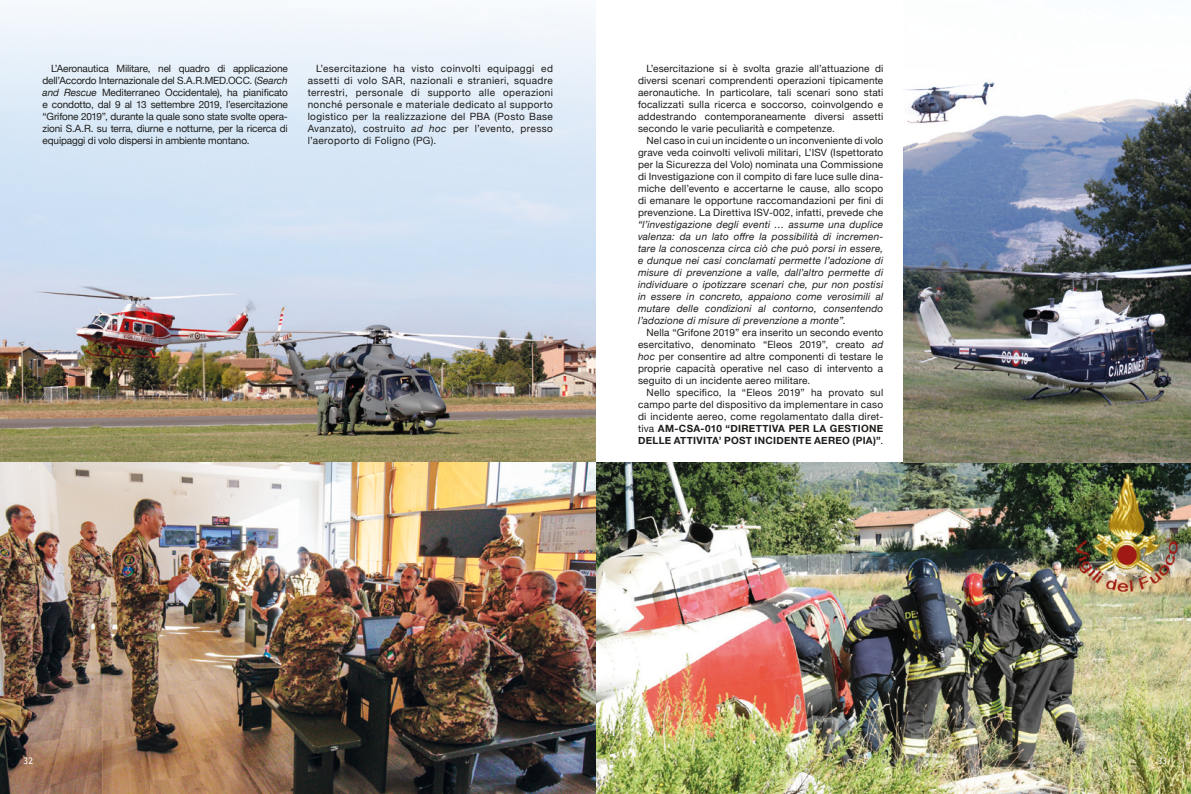
<style>
.page{position:relative;width:1191px;height:794px;background:#fff}
.page>*{position:absolute;margin:0;border:0;box-sizing:border-box;transform-origin:0 0}
.t1{font:10px/12px "Helvetica Neue";letter-spacing:.015em;color:#1d1d1b;text-align:justify}
.t2{font:italic 10px "Helvetica Neue";letter-spacing:.02em;color:#1d1d1b}
.t3{font:700 10px "Helvetica Neue";letter-spacing:.03em;color:#1d1d1b}
.t4{font:9px "Trebuchet MS";color:#fff}
.s1{font-style:italic}
.s2{font-weight:400}
</style>
<div class="page">
<img style="left:596px;top:463px;width:595px;height:331px">
<img style="left:0;top:7px;width:595px;height:787px">
<img style="left:903px;top:82px;width:288px;height:381px">
<p class="t1" style="left:43px;top:63px;width:247px;text-indent:9px">L’Aeronautica Militare, nel quadro di applicazione dell’Accordo Internazionale del S.A.R.MED.OCC. (<span class="s1">Search and Rescue</span> Mediterraneo Occidentale), ha pianificato e condotto, dal 9 al 13 settembre 2019, l’esercitazione “Grifone 2019”, durante la quale sono state svolte opera&shy;zioni S.A.R. su terra, diurne e notturne, per la ricerca di equipaggi di volo dispersi in ambiente montano.</p>
<p class="t1" style="left:308px;top:63px;width:247px;text-indent:9px">L’esercitazione ha visto coinvolti equipaggi ed assetti di volo SAR, nazionali e stranieri, squadre terrestri, personale di supporto alle operazioni nonché personale e materiale dedicato al supporto logistico per la realizzazione del PBA (Posto Base Avanzato), costruito <span class="s1">ad hoc</span> per l’evento, presso l’aeroporto di Foligno (PG).</p>
<p class="t1" style="left:646px;top:63px;width:238px">L’esercitazione si è svolta grazie all’attuazione di</p>
<p class="t1" style="left:638px;top:75px;width:247px">diversi scenari comprendenti operazioni tipicamente</p>
<p class="t1" style="left:638px;top:87px;width:247px">aeronautiche. In particolare, tali scenari sono stati</p>
<p class="t1" style="left:638px;top:99px;width:247px">focalizzati sulla ricerca e soccorso, coinvolgendo e</p>
<p class="t1" style="left:638px;top:111px;width:247px">addestrando contemporaneamente diversi assetti</p>
<p class="t1" style="left:638px;top:123px;width:198px">secondo le varie peculiarità e competenze.</p>
<p class="t1" style="left:646px;top:135px;width:238px">Nel caso in cui un incidente o un inconveniente di volo</p>
<p class="t1" style="left:638px;top:147px;width:247px">grave veda coinvolti velivoli militari, L’ISV (Ispettorato</p>
<p class="t1" style="left:638px;top:159px;width:247px">per la Sicurezza del Volo) nominata una Commissione</p>
<p class="t1" style="left:638px;top:171px;width:247px">di Investigazione con il compito di fare luce sulle dina-</p>
<p class="t1" style="left:638px;top:183px;width:247px">miche dell’evento e accertarne le cause, allo scopo</p>
<p class="t1" style="left:638px;top:195px;width:247px">di emanare le opportune raccomandazioni per fini di</p>
<p class="t1" style="left:638px;top:207px;width:247px">prevenzione. La Direttiva ISV-002, infatti, prevede che</p>
<p class="t2" style="left:638px;top:217px;width:247px">“l’investigazione degli eventi … assume una duplice</p>
<p class="t2" style="left:638px;top:229px;width:247px">valenza: da un lato offre la possibilità di incremen-</p>
<p class="t2" style="left:638px;top:241px;width:247px">tare la conoscenza circa ciò che può porsi in essere,</p>
<p class="t2" style="left:638px;top:253px;width:247px">e dunque nei casi conclamati permette l’adozione di</p>
<p class="t2" style="left:638px;top:265px;width:247px">misure di prevenzione a valle, dall’altro permette di</p>
<p class="t2" style="left:638px;top:277px;width:247px">individuare o ipotizzare scenari che, pur non postisi</p>
<p class="t2" style="left:638px;top:289px;width:247px">in essere in concreto, appaiono come verosimili al</p>
<p class="t2" style="left:638px;top:301px;width:247px">mutare delle condizioni al contorno, consentendo</p>
<p class="t2" style="left:638px;top:313px;width:209px">l’adozione di misure di prevenzione a monte”.</p>
<p class="t1" style="left:646px;top:327px;width:238px">Nella “Grifone 2019” era inserito un secondo evento</p>
<p class="t1" style="left:638px;top:339px;width:247px">esercitativo, denominato “Eleos 2019”, creato <span class="s1">ad</span></p>
<p class="t1" style="left:638px;top:351px;width:247px"><span class="s1">hoc</span> per consentire ad altre componenti di testare le</p>
<p class="t1" style="left:638px;top:363px;width:247px">proprie capacità operative nel caso di intervento a</p>
<p class="t1" style="left:638px;top:375px;width:174px">seguito di un incidente aereo militare.</p>
<p class="t1" style="left:646px;top:387px;width:238px">Nello specifico, la “Eleos 2019” ha provato sul</p>
<p class="t1" style="left:638px;top:399px;width:247px">campo parte del dispositivo da implementare in caso</p>
<p class="t1" style="left:638px;top:411px;width:247px">di incidente aereo, come regolamentato dalla diret-</p>
<p class="t3" style="left:638px;top:421px;width:247px"><span class="s2">tiva</span> AM-CSA-010 “DIRETTIVA PER LA GESTIONE</p>
<p class="t3" style="left:638px;top:433px;width:247px">DELLE ATTIVITA’ POST INCIDENTE AEREO (PIA)”<span class="s2">.</span></p>
<p class="t4" style="left:24px;top:755px;width:11px">32</p>
<p class="t4" style="left:1157px;top:755px;width:11px">33</p>
</div>
